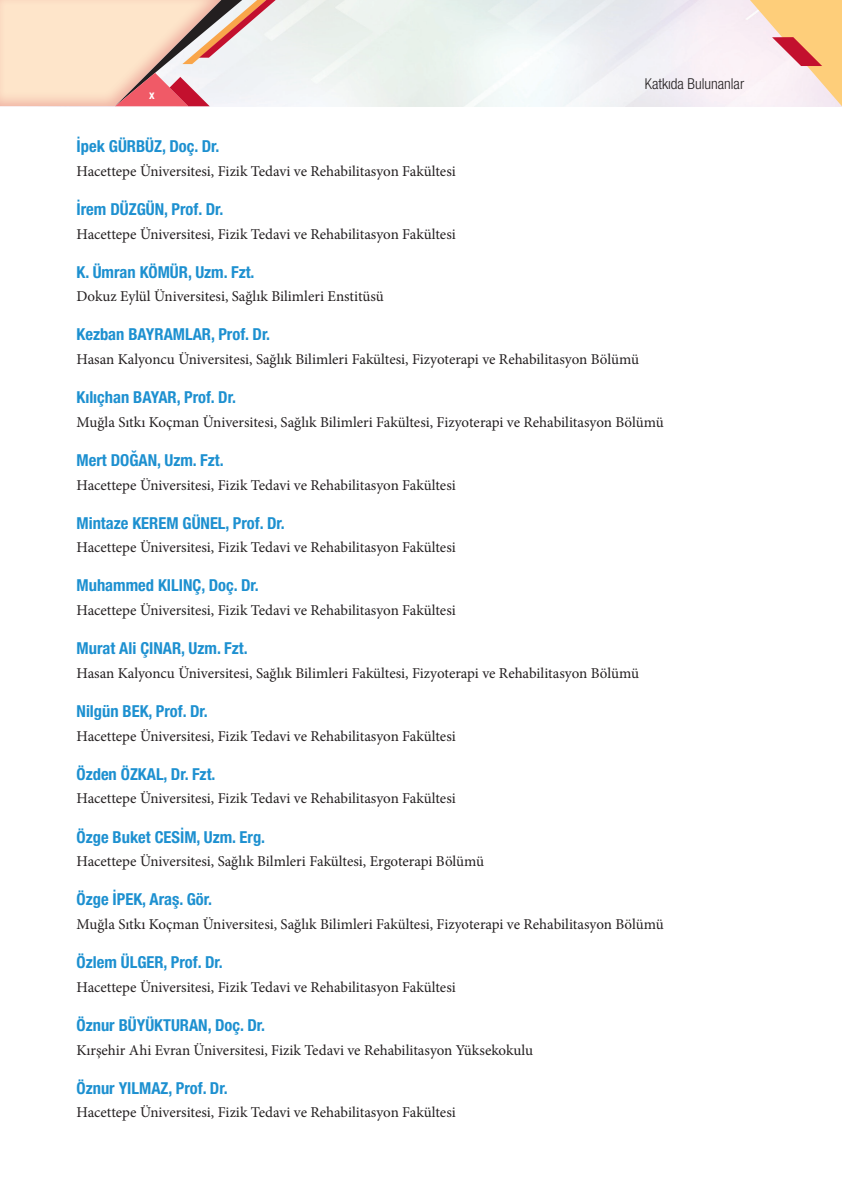
<style>
.page{position:relative;width:842px;height:1195px;background:#fff}
.page>*{position:absolute;margin:0;border:0;box-sizing:border-box;transform-origin:0 0}
.t1{font:700 16.5px "Helvetica 77 Cn";color:#1d90d0}
.t2{font:15px "Minion Pro";color:#231f20}
.t3{font:15px "Helvetica 47 Lt Cn";color:#231f20}
.t4{font:700 12px "Helvetica 77 Cn";color:#fff}
</style>
<div class="page">
<div style="left:0;top:0;width:223px;height:109px;background:#c3102e;opacity:.25"></div>
<svg style="left:0;top:0;width:276px;height:106px"></svg>
<svg style="left:750px;top:0;width:92px;height:106px"></svg>
<p class="t4" style="left:149px;top:87px;width:7px">x</p>
<p class="t3" style="left:645px;top:75px;width:101px">Katkıda Bulunanlar</p>
<p class="t1" style="left:77px;top:136px;width:144px">İpek GÜRBÜZ, Doç. Dr.</p>
<p class="t2" style="left:77px;top:161px;width:381px">Hacettepe Üniversitesi, Fizik Tedavi ve Rehabilitasyon Fakültesi</p>
<p class="t1" style="left:77px;top:199px;width:148px">İrem DÜZGÜN, Prof. Dr.</p>
<p class="t2" style="left:77px;top:224px;width:381px">Hacettepe Üniversitesi, Fizik Tedavi ve Rehabilitasyon Fakültesi</p>
<p class="t1" style="left:77px;top:262px;width:180px">K. Ümran KÖMÜR, Uzm. Fzt.</p>
<p class="t2" style="left:77px;top:287px;width:309px">Dokuz Eylül Üniversitesi, Sağlık Bilimleri Enstitüsü</p>
<p class="t1" style="left:77px;top:324px;width:195px">Kezban BAYRAMLAR, Prof. Dr.</p>
<p class="t2" style="left:77px;top:349px;width:564px">Hasan Kalyoncu Üniversitesi, Sağlık Bilimleri Fakültesi, Fizyoterapi ve Rehabilitasyon Bölümü</p>
<p class="t1" style="left:77px;top:387px;width:161px">Kılıçhan BAYAR, Prof. Dr.</p>
<p class="t2" style="left:77px;top:412px;width:589px">Muğla Sıtkı Koçman Üniversitesi, Sağlık Bilimleri Fakültesi, Fizyoterapi ve Rehabilitasyon Bölümü</p>
<p class="t1" style="left:77px;top:450px;width:149px">Mert DOĞAN, Uzm. Fzt.</p>
<p class="t2" style="left:77px;top:475px;width:381px">Hacettepe Üniversitesi, Fizik Tedavi ve Rehabilitasyon Fakültesi</p>
<p class="t1" style="left:77px;top:513px;width:210px">Mintaze KEREM GÜNEL, Prof. Dr.</p>
<p class="t2" style="left:77px;top:538px;width:381px">Hacettepe Üniversitesi, Fizik Tedavi ve Rehabilitasyon Fakültesi</p>
<p class="t1" style="left:77px;top:576px;width:184px">Muhammed KILINÇ, Doç. Dr.</p>
<p class="t2" style="left:77px;top:600px;width:381px">Hacettepe Üniversitesi, Fizik Tedavi ve Rehabilitasyon Fakültesi</p>
<p class="t1" style="left:77px;top:638px;width:173px">Murat Ali ÇINAR, Uzm. Fzt.</p>
<p class="t2" style="left:77px;top:663px;width:564px">Hasan Kalyoncu Üniversitesi, Sağlık Bilimleri Fakültesi, Fizyoterapi ve Rehabilitasyon Bölümü</p>
<p class="t1" style="left:77px;top:701px;width:133px">Nilgün BEK, Prof. Dr.</p>
<p class="t2" style="left:77px;top:726px;width:381px">Hacettepe Üniversitesi, Fizik Tedavi ve Rehabilitasyon Fakültesi</p>
<p class="t1" style="left:77px;top:764px;width:140px">Özden ÖZKAL, Dr. Fzt.</p>
<p class="t2" style="left:77px;top:789px;width:381px">Hacettepe Üniversitesi, Fizik Tedavi ve Rehabilitasyon Fakültesi</p>
<p class="t1" style="left:77px;top:827px;width:190px">Özge Buket CESİM, Uzm. Erg.</p>
<p class="t2" style="left:77px;top:851px;width:409px">Hacettepe Üniversitesi, Sağlık Bilmleri Fakültesi, Ergoterapi Bölümü</p>
<p class="t1" style="left:77px;top:889px;width:137px">Özge İPEK, Araş. Gör.</p>
<p class="t2" style="left:77px;top:914px;width:589px">Muğla Sıtkı Koçman Üniversitesi, Sağlık Bilimleri Fakültesi, Fizyoterapi ve Rehabilitasyon Bölümü</p>
<p class="t1" style="left:77px;top:952px;width:148px">Özlem ÜLGER, Prof. Dr.</p>
<p class="t2" style="left:77px;top:977px;width:381px">Hacettepe Üniversitesi, Fizik Tedavi ve Rehabilitasyon Fakültesi</p>
<p class="t1" style="left:77px;top:1015px;width:190px">Öznur BÜYÜKTURAN, Doç. Dr.</p>
<p class="t2" style="left:77px;top:1040px;width:458px">Kırşehir Ahi Evran Üniversitesi, Fizik Tedavi ve Rehabilitasyon Yüksekokulu</p>
<p class="t1" style="left:77px;top:1078px;width:153px">Öznur YILMAZ, Prof. Dr.</p>
<p class="t2" style="left:77px;top:1102px;width:381px">Hacettepe Üniversitesi, Fizik Tedavi ve Rehabilitasyon Fakültesi</p>
</div>
